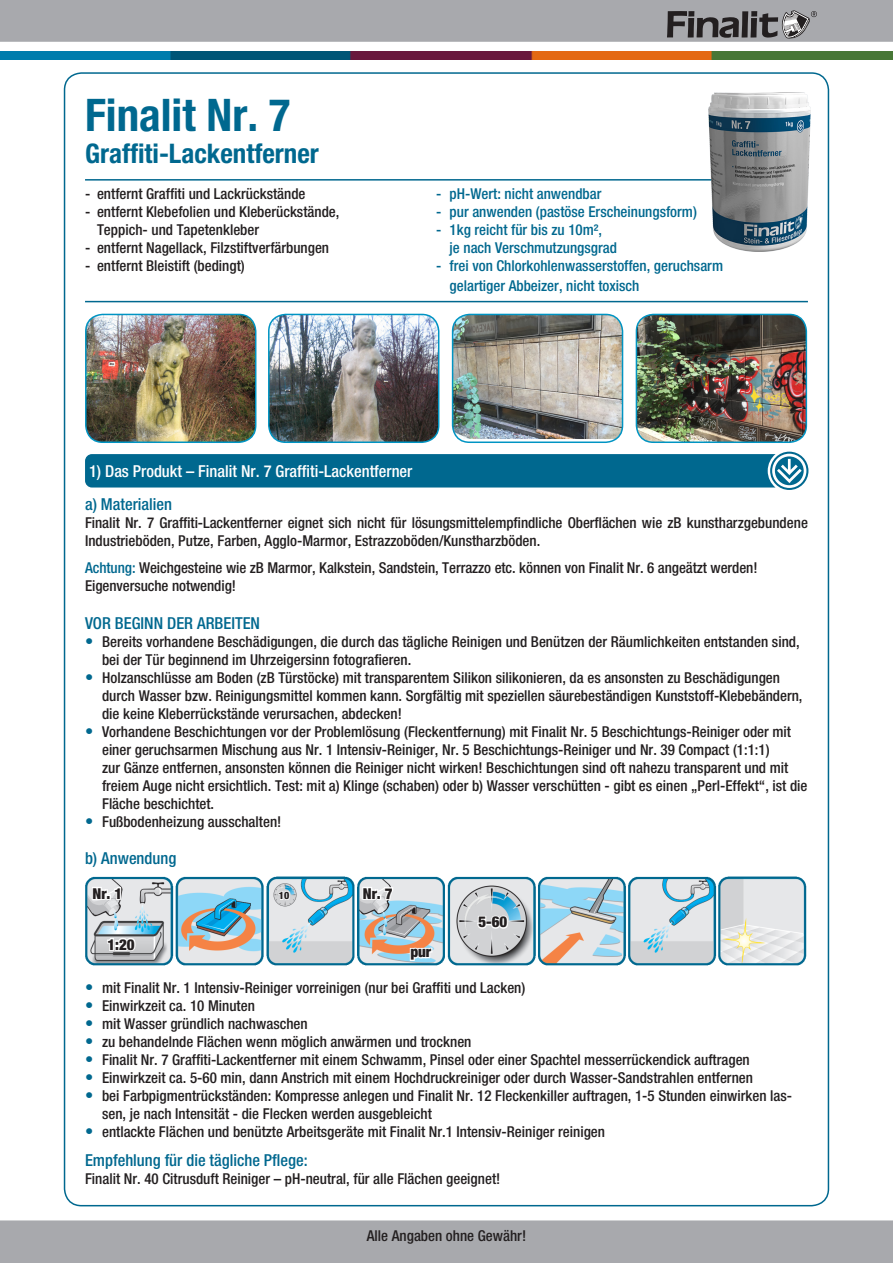
<style>
.page{position:relative;width:893px;height:1263px;background:#fff}
.page>*{position:absolute;margin:0;border:0;box-sizing:border-box;transform-origin:0 0}
.Fliesstext_1{font:700 condensed 45px "Helvetica Neue";color:#00688f}
.Fliesstext_1-2{font:700 condensed 27px "Helvetica Neue";color:#00688f}
.Fliesstext_1-3{font:500 condensed 16.5px "Helvetica Neue";color:#00688f}
.t1{font:500 condensed 16.5px "Helvetica Neue";color:#fff}
.Fliesstext_1-4{font:500 condensed 15px/18px "Helvetica Neue";color:#231f20}
.Fliesstext_1-5{font:500 condensed 15px "Helvetica Neue";color:#00688f}
.t2{font:900 condensed 15px "Helvetica Neue";color:#231f20}
.t3{font:900 condensed 10.2px "Helvetica Neue";color:#231f20}
.s1{color:#00688f}
.s2{font-size:16.5px;color:#00688f}
</style>
<div class="page">
<img style="left:0;top:51px;width:893px;height:9px">
<div style="left:0;top:1220px;width:893px;height:43px;background:#a8a9ad"></div>
<svg style="left:0;top:0;width:893px;height:42px;background:#a2a3a7"></svg>
<hr style="left:85px;top:179px;width:723px;height:2px;background:#00688f">
<img style="left:637px;top:314px;width:169px;height:128px">
<div style="left:636px;top:314px;width:171px;height:129px;border:2px solid #0094c3;border-radius:17px"></div>
<svg style="left:770px;top:452px;width:38px;height:38px"></svg>
<svg style="left:85px;top:454px;width:721px;height:34px;background:#0a6d93"></svg>
<img style="left:85px;top:876px;width:722px;height:90px">
<svg style="left:106px;top:937px;width:31px;height:15px"></svg>
<svg style="left:91px;top:876px;width:31px;height:35px"></svg>
<svg style="left:278px;top:890px;width:13px;height:11px"></svg>
<svg style="left:409px;top:942px;width:25px;height:23px"></svg>
<svg style="left:361px;top:876px;width:33px;height:35px"></svg>
<svg style="left:476px;top:914px;width:33px;height:17px"></svg>
<hr style="left:85px;top:301px;width:723px;height:1px;background:#00688f">
<img style="left:86px;top:314px;width:170px;height:128px">
<div style="left:85px;top:314px;width:171px;height:129px;border:2px solid #0094c3;border-radius:17px"></div>
<img style="left:269px;top:314px;width:170px;height:128px">
<div style="left:268px;top:314px;width:171px;height:129px;border:2px solid #0094c3;border-radius:17px"></div>
<img style="left:453px;top:314px;width:169px;height:125px">
<div style="left:452px;top:314px;width:171px;height:129px;border:2px solid #0094c3;border-radius:17px"></div>
<img style="left:708px;top:92px;width:102px;height:159px">
<p class="Fliesstext_1" style="left:85px;top:87px;width:207px">Finalit Nr. 7</p>
<p class="Fliesstext_1-2" style="left:85px;top:137px;width:235px">Graffiti-Lackentferner</p>
<p class="Fliesstext_1-4" style="left:85px;top:184px;width:222px">- entfernt Graffiti und Lackrückstände</p>
<p class="Fliesstext_1-5" style="left:436px;top:185px;width:167px">- pH-Wert: nicht anwendbar</p>
<p class="Fliesstext_1-4" style="left:85px;top:202px;width:256px">- entfernt Klebefolien und Kleberückstände,</p>
<p class="Fliesstext_1-5" style="left:436px;top:203px;width:262px">- pur anwenden (pastöse Erscheinungsform)</p>
<p class="Fliesstext_1-4" style="left:97px;top:220px;width:164px">Teppich- und Tapetenkleber</p>
<p class="Fliesstext_1-5" style="left:436px;top:221px;width:168px">- 1kg reicht für bis zu 10m²,</p>
<p class="Fliesstext_1-4" style="left:85px;top:238px;width:246px">- entfernt Nagellack, Filzstiftverfärbungen</p>
<p class="Fliesstext_1-5" style="left:450px;top:239px;width:169px">je nach Verschmutzungsgrad</p>
<p class="Fliesstext_1-4" style="left:85px;top:256px;width:161px">- entfernt Bleistift (bedingt)</p>
<p class="Fliesstext_1-5" style="left:436px;top:257px;width:289px">- frei von Chlorkohlenwasserstoffen, geruchsarm</p>
<p class="Fliesstext_1-5" style="left:450px;top:277px;width:191px">gelartiger Abbeizer, nicht toxisch</p>
<p class="t1" style="left:89px;top:462px;width:325px">1) Das Produkt – Finalit Nr. 7 Graffiti-Lackentferner</p>
<p class="Fliesstext_1-3" style="left:85px;top:494px;width:89px">a) Materialien</p>
<p class="Fliesstext_1-4" style="left:85px;top:513px;width:724px">Finalit Nr. 7 Graffiti-Lackentferner eignet sich nicht für lösungsmittelempfindliche Oberflächen wie zB kunstharzgebundene<br>Industrieböden, Putze, Farben, Agglo-Marmor, Estrazzoböden/Kunstharzböden.</p>
<p class="Fliesstext_1-4" style="left:85px;top:558px;width:674px"><span class="s1">Achtung:</span> Weichgesteine wie zB Marmor, Kalkstein, Sandstein, Terrazzo etc. können von Finalit Nr. 6 angeätzt werden!</p>
<p class="Fliesstext_1-4" style="left:85px;top:576px;width:152px">Eigenversuche notwendig!</p>
<p class="Fliesstext_1-3" style="left:85px;top:613px;width:177px">VOR BEGINN DER ARBEITEN</p>
<p class="Fliesstext_1-4" style="left:102px;top:632px;width:699px;text-indent:-17px"><span class="s2">•</span> Bereits vorhandene Beschädigungen, die durch das tägliche Reinigen und Benützen der Räumlichkeiten entstanden sind, bei der Tür beginnend im Uhrzeigersinn fotografieren.</p>
<p class="Fliesstext_1-4" style="left:102px;top:668px;width:702px;text-indent:-17px"><span class="s2">•</span> Holzanschlüsse am Boden (zB Türstöcke) mit transparentem Silikon silikonieren, da es ansonsten zu Beschädigungen durch Wasser bzw. Reinigungsmittel kommen kann. Sorgfältig mit speziellen säurebeständigen Kunststoff-Klebebändern, die keine Kleberrückstände verursachen, abdecken!</p>
<p class="Fliesstext_1-4" style="left:102px;top:722px;width:707px;text-indent:-17px"><span class="s2">•</span> Vorhandene Beschichtungen vor der Problemlösung (Fleckentfernung) mit Finalit Nr. 5 Beschichtungs-Reiniger oder mit einer geruchsarmen Mischung aus Nr. 1 Intensiv-Reiniger, Nr. 5 Beschichtungs-Reiniger und Nr. 39 Compact (1:1:1)<br>zur Gänze entfernen, ansonsten können die Reiniger nicht wirken! Beschichtungen sind oft nahezu transparent und mit freiem Auge nicht ersichtlich. Test: mit a) Klinge (schaben) oder b) Wasser verschütten - gibt es einen „Perl-Effekt“, ist die Fläche beschichtet.</p>
<p class="Fliesstext_1-4" style="left:85px;top:812px;width:198px"><span class="s2">•</span> Fußbodenheizung ausschalten!</p>
<p class="Fliesstext_1-3" style="left:85px;top:849px;width:93px">b) Anwendung</p>
<p class="t2" style="left:92px;top:884px;width:31px">Nr. 1</p>
<p class="t3" style="left:279px;top:889px;width:12px">10</p>
<p class="t2" style="left:107px;top:935px;width:29px">1:20</p>
<p class="t2" style="left:363px;top:884px;width:31px">Nr. 7</p>
<p class="t2" style="left:410px;top:942px;width:22px">pur</p>
<p class="t2" style="left:478px;top:913px;width:30px">5-60</p>
<p class="Fliesstext_1-4" style="left:85px;top:979px;width:442px"><span class="s2">•</span> mit Finalit Nr. 1 Intensiv-Reiniger vorreinigen (nur bei Graffiti und Lacken)</p>
<p class="Fliesstext_1-4" style="left:85px;top:997px;width:171px"><span class="s2">•</span> Einwirkzeit ca. 10 Minuten</p>
<p class="Fliesstext_1-4" style="left:85px;top:1015px;width:224px"><span class="s2">•</span> mit Wasser gründlich nachwaschen</p>
<p class="Fliesstext_1-4" style="left:85px;top:1033px;width:388px"><span class="s2">•</span> zu behandelnde Flächen wenn möglich anwärmen und trocknen</p>
<p class="Fliesstext_1-4" style="left:85px;top:1051px;width:666px"><span class="s2">•</span> Finalit Nr. 7 Graffiti-Lackentferner mit einem Schwamm, Pinsel oder einer Spachtel messerrückendick auftragen</p>
<p class="Fliesstext_1-4" style="left:85px;top:1069px;width:669px"><span class="s2">•</span> Einwirkzeit ca. 5-60 min, dann Anstrich mit einem Hochdruckreiniger oder durch Wasser-Sandstrahlen entfernen</p>
<p class="Fliesstext_1-4" style="left:102px;top:1087px;width:692px;text-indent:-17px"><span class="s2">•</span> bei Farbpigmentrückständen: Kompresse anlegen und Finalit Nr. 12 Fleckenkiller auftragen, 1-5 Stunden einwirken las&shy;sen, je nach Intensität - die Flecken werden ausgebleicht</p>
<p class="Fliesstext_1-4" style="left:85px;top:1123px;width:522px"><span class="s2">•</span> entlackte Flächen und benützte Arbeitsgeräte mit Finalit Nr.1 Intensiv-Reiniger reinigen</p>
<p class="Fliesstext_1-3" style="left:85px;top:1150px;width:224px">Empfehlung für die tägliche Pflege:</p>
<p class="Fliesstext_1-4" style="left:85px;top:1169px;width:417px">Finalit Nr. 40 Citrusduft Reiniger – pH-neutral, für alle Flächen geeignet!</p>
<p class="Fliesstext_1-4" style="left:367px;top:1226px;width:161px">Alle Angaben ohne Gewähr!</p>
</div>
